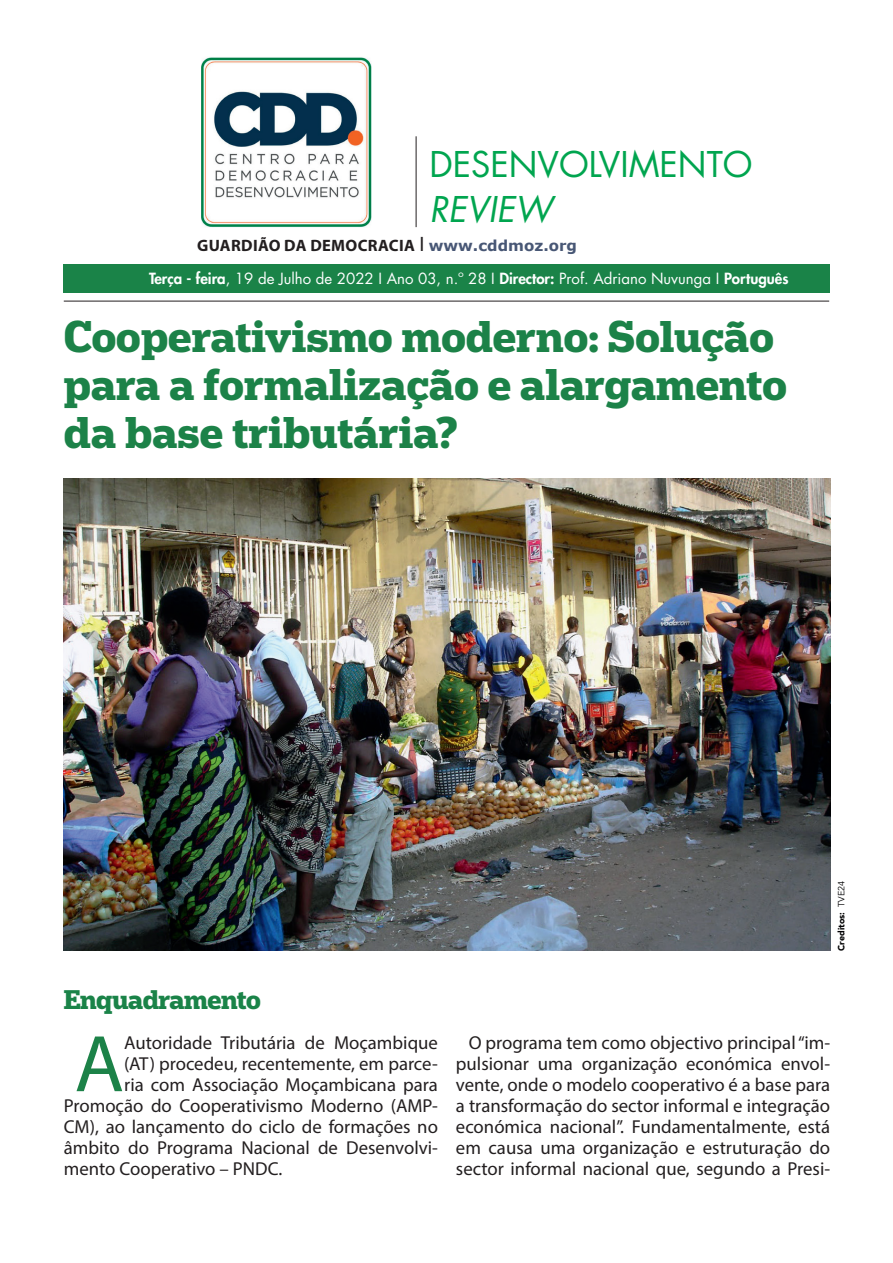
<style>
.page{position:relative;width:893px;height:1263px;background:#fff}
.page>*{position:absolute;margin:0;border:0;box-sizing:border-box;transform-origin:0 0}
.t1{font:81px "Myriad Pro";color:#1c8248}
.t2{font:700 42px/48px "Popular";color:#1c8248}
.t3{font:34.5px "Futura LT";color:#00a54f}
.t4{font:italic 34.5px "Futura LT";color:#00a54f}
.t5{font:700 25.5px "Popular";letter-spacing:-.02em;color:#1a8348}
.t6{font:18.75px/21px "Myriad Pro";color:#231f20;text-align:justify}
.t7{font:700 16.5px "Myriad Pro";letter-spacing:.02em;color:#231f20}
.t8{font:15px "Futura LT";color:#fff}
.t9{font:900 9px "Avenir LT Std";color:#000002}
.s1{font-weight:400;font-size:20.85px}
.s2{font-family:"Verdana";font-size:15px;color:#485775}
.s3{font-weight:800}
.s4{font-weight:400}
</style>
<div class="page">
<hr style="left:64px;top:301px;width:765px;height:1px;background:#231f20">
<div style="left:64px;top:264px;width:766px;height:28px;background:#1a8348"></div>
<hr style="left:416px;top:136px;width:1px;height:91px;background:#231f20">
<img style="left:201px;top:57px;width:171px;height:170px">
<img style="left:64px;top:479px;width:766px;height:472px">
<h3 class="t3" style="left:429px;top:142px;width:325px">DESENVOLVIMENTO</h3>
<h3 class="t4" style="left:429px;top:187px;width:124px">REVIEW</h3>
<p class="t7" style="left:197px;top:235px;width:381px">GUARDIÃO DA DEMOCRACIA <span class="s1">I</span> <span class="s2">www.cddmoz.org</span></p>
<p class="t8" style="left:149px;top:269px;width:641px"><span class="s3">Terça - feira</span>, 19 de Julho de 2022 I Ano 03, n.º 28 I <span class="s3">Director:</span> Prof. Adriano Nuvunga I <span class="s3">Português</span></p>
<h2 class="t2" style="left:64px;top:311px;width:725px">Cooperativismo moderno: Solução para a formalização e alargamento da base tributária?</h2>
<h3 class="t5" style="left:64px;top:982px;width:199px">Enquadramento</h3>
<h1 class="t1" style="left:75px;top:1014px;width:51px">A</h1>
<p class="t6" style="left:124px;top:1032px;width:315px">Autoridade Tributária de Moçambique</p>
<p class="t6" style="left:124px;top:1053px;width:315px">(AT) procedeu, recentemente, em parce-</p>
<p class="t6" style="left:124px;top:1074px;width:315px">ria com Associação Moçambicana para</p>
<p class="t6" style="left:64px;top:1095px;width:376px">Promoção do Cooperativismo Moderno (AMP-</p>
<p class="t6" style="left:64px;top:1116px;width:376px">CM), ao lançamento do ciclo de formações no</p>
<p class="t6" style="left:64px;top:1137px;width:376px">âmbito do Programa Nacional de Desenvolvi-</p>
<p class="t6" style="left:64px;top:1158px;width:220px">mento Cooperativo – PNDC.</p>
<p class="t9" style="left:836px;top:951px;width:71px;rotate:-90deg">Creditos: <span class="s4">TVE24</span></p>
<p class="t6" style="left:456px;top:1032px;width:376px;text-indent:13px">O programa tem como objectivo principal “im&shy;pulsionar uma organização económica envol&shy;vente, onde o modelo cooperativo é a base para a transformação do sector informal e integração económica nacional”. Fundamentalmente, está em causa uma organização e estruturação do sector informal nacional que, segundo a Presi-</p>
</div>
